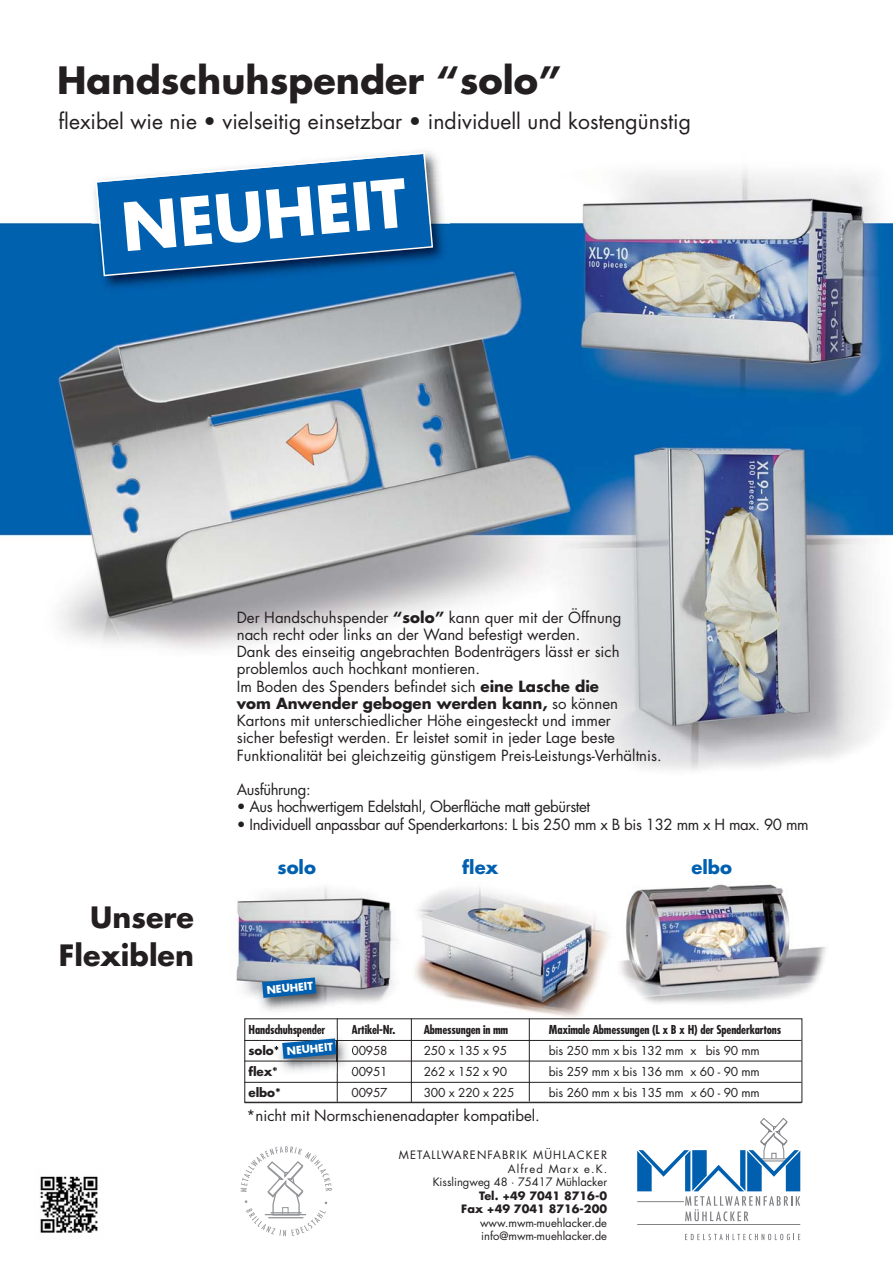
<style>
.page{position:relative;width:893px;height:1263px;background:#fff}
.page>*{position:absolute;margin:0;border:0;box-sizing:border-box;transform-origin:0 0}
.t1{font:700 64.65px "Futura";color:#fff}
.t2{font:700 36.6px "Futura";color:#231f20}
.t3{font:700 28.65px/37.8px "Futura";color:#231f20;text-align:right}
.t4{font:21.15px "Futura";color:#231f20}
.t5{font:700 18px "Futura";color:#0060af}
.t6{font:15px/17.2px "Futura";color:#231f20}
.t7{font:15px "Futura";letter-spacing:-.025em;color:#231f20}
.t8{font:12px "Futura";letter-spacing:-.015em;color:#231f20}
.t9{font:700 condensed 12px "Futura";letter-spacing:-.015em;color:#231f20}
.t10{font:700 12px "Futura";letter-spacing:-.015em;color:#231f20}
.t11{font:11.25px/13.5px "Futura";letter-spacing:.1em;color:#231f20;text-align:right}
.t12{font:11.25px/13.5px "Futura";color:#231f20}
.t13{font:700 11.25px/13.5px "Futura";color:#231f20;text-align:right}
.t14{font:700 10.5px "Futura";color:#fff}
.s1{font-weight:700}
</style>
<div class="page">
<img style="left:236px;top:884px;width:590px;height:175px">
<img style="left:0;top:169px;width:893px;height:602px">
<hr style="left:637px;top:1224px;width:163px;height:1px;background:#808285">
<svg style="left:637px;top:1118px;width:163px;height:103px"></svg>
<svg style="left:685px;top:1234px;width:115px;height:6px"></svg>
<hr style="left:244px;top:1040px;width:557px;height:1px;background:#231f20">
<hr style="left:244px;top:1061px;width:557px;height:1px;background:#231f20">
<hr style="left:337px;top:1018px;width:1px;height:84px;background:#231f20">
<hr style="left:411px;top:1018px;width:1px;height:84px;background:#231f20">
<hr style="left:529px;top:1018px;width:1px;height:83px;background:#231f20">
<hr style="left:244px;top:1082px;width:557px;height:1px;background:#231f20">
<hr style="left:244px;top:1102px;width:557px;height:1px;background:#231f20">
<img style="left:87px;top:151px;width:367px;height:146px">
<svg style="left:95px;top:152px;width:339px;height:125px;background:#2774b5"></svg>
<img style="left:273px;top:1029px;width:81px;height:1px">
<svg style="left:273px;top:1030px;width:83px;height:46px"></svg>
<img style="left:253px;top:968px;width:82px;height:49px">
<svg style="left:262px;top:977px;width:54px;height:21px"></svg>
<svg style="left:241px;top:1146px;width:91px;height:90px"></svg>
<img style="left:40px;top:1176px;width:58px;height:57px">
<h2 class="t2" style="left:57px;top:63px;width:506px">Handschuhspender “solo”</h2>
<h3 class="t4" style="left:58px;top:112px;width:634px">flexibel wie nie • vielseitig einsetzbar • individuell und kostengünstig</h3>
<h1 class="t1" style="left:119px;top:198px;width:287px;rotate:-5deg">NEUHEIT</h1>
<p class="t6" style="left:237px;top:610px;width:426px">Der Handschuhspender <span class="s1">“solo”</span> kann quer mit der Öffnung<br>nach recht oder links an der Wand befestigt werden.<br>Dank des einseitig angebrachten Bodenträgers lässt er sich problemlos auch hochkant montieren.<br>Im Boden des Spenders befindet sich <span class="s1">eine Lasche die<br>vom Anwender gebogen werden kann,</span> so können Kartons mit unterschiedlicher Höhe eingesteckt und immer<br>sicher befestigt werden. Er leistet somit in jeder Lage beste Funktionalität bei gleichzeitig günstigem Preis-Leistungs-Verhältnis.</p>
<p class="t7" style="left:237px;top:783px;width:75px">Ausführung:</p>
<p class="t7" style="left:237px;top:800px;width:355px">• Aus hochwertigem Edelstahl, Oberfläche matt gebürstet</p>
<p class="t7" style="left:237px;top:817px;width:573px">• Individuell anpassbar auf Spenderkartons: L bis 250 mm x B bis 132 mm x H max. 90 mm</p>
<h3 class="t3" style="left:59px;top:901px;width:137px">Unsere<br>Flexiblen</h3>
<p class="t5" style="left:277px;top:859px;width:40px">solo</p>
<p class="t5" style="left:462px;top:859px;width:38px">flex</p>
<p class="t5" style="left:691px;top:859px;width:42px">elbo</p>
<p class="t14" style="left:266px;top:985px;width:48px;rotate:-5deg">NEUHEIT</p>
<p class="t9" style="left:249px;top:1024px;width:78px">Handschuhspender</p>
<p class="t9" style="left:351px;top:1024px;width:45px">Artikel-Nr.</p>
<p class="t9" style="left:424px;top:1024px;width:86px">Abmessungen in mm</p>
<p class="t9" style="left:549px;top:1024px;width:234px">Maximale Abmessungen (L x B x H) der Spenderkartons</p>
<p class="t10" style="left:249px;top:1045px;width:32px">solo*</p>
<p class="t8" style="left:351px;top:1045px;width:38px">00958</p>
<p class="t8" style="left:424px;top:1045px;width:85px">250 x 135 x 95</p>
<p class="t8" style="left:549px;top:1045px;width:212px">bis 250 mm x bis 132 mm x bis 90 mm</p>
<p class="t10" style="left:249px;top:1066px;width:31px">flex*</p>
<p class="t8" style="left:351px;top:1066px;width:38px">00951</p>
<p class="t8" style="left:424px;top:1066px;width:85px">262 x 152 x 90</p>
<p class="t8" style="left:549px;top:1066px;width:212px">bis 259 mm x bis 136 mm x 60 - 90 mm</p>
<p class="t10" style="left:249px;top:1087px;width:34px">elbo*</p>
<p class="t8" style="left:351px;top:1087px;width:38px">00957</p>
<p class="t8" style="left:424px;top:1087px;width:92px">300 x 220 x 225</p>
<p class="t8" style="left:549px;top:1087px;width:212px">bis 260 mm x bis 135 mm x 60 - 90 mm</p>
<p class="t14" style="left:286px;top:1046px;width:48px;rotate:-5deg">NEUHEIT</p>
<p class="t6" style="left:247px;top:1108px;width:295px">*nicht mit Normschienenadapter kompatibel.</p>
<p class="t11" style="left:399px;top:1149px;width:210px">METALLWARENFABRIK MÜHLACKER<br>Alfred Marx e.K.<br>Kisslingweg 48 · 75417 Mühlacker</p>
<p class="t13" style="left:461px;top:1190px;width:147px">Tel. +49 7041 8716-0<br>Fax +49 7041 8716-200</p>
<p class="t12" style="left:480px;top:1217px;width:129px">www.mwm-muehlacker.de info@mwm-muehlacker.de</p>
</div>
